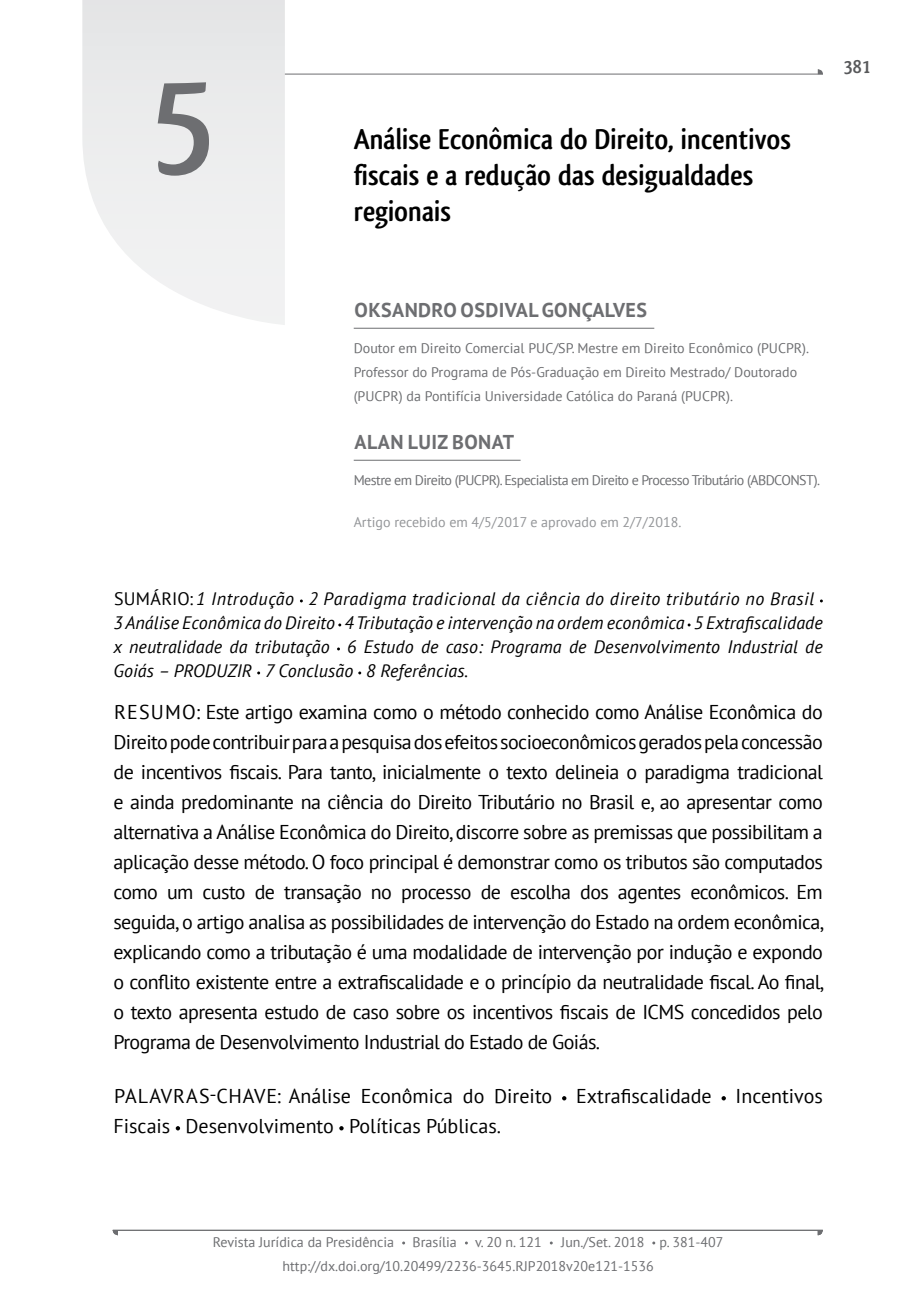
<style>
.page{position:relative;width:908px;height:1304px;background:#fff}
.page>*{position:absolute;margin:0;border:0;box-sizing:border-box;transform-origin:0 0}
.t1{font:700 140px "Qlassik";color:#6d6e71}
.t2{font:700 30px/36px "Qlassik";color:#000}
.t3{font:20px/30px "PT Sans";color:#000;text-align:justify}
.t4{font:700 20px "PT Sans";letter-spacing:.02em;color:#6d6e71}
.t5{font:700 20px "Qlassik";color:#58595b}
.t6{font:italic 18px/24px "PT Sans";letter-spacing:.005em;color:#000}
.t7{font:14px/24px "PT Sans";color:#6d6e71}
.t8{font:14px "PT Sans";letter-spacing:-.04em;color:#6d6e71}
.t9{font:14px "PT Sans";color:#939598}
.s1{font-style:normal}
</style>
<div class="page">
<hr style="left:113px;top:74px;width:709px;height:1px;background:#6d6e71">
<hr style="left:113px;top:1230px;width:709px;height:1px;background:#6d6e71">
<svg style="left:817px;top:69px;width:5px;height:5px"></svg>
<svg style="left:817px;top:1231px;width:5px;height:4px"></svg>
<svg style="left:113px;top:1231px;width:5px;height:4px"></svg>
<svg style="left:82px;top:0;width:203px;height:325px"></svg>
<hr style="left:353px;top:328px;width:301px;height:1px;background:#6d6e71">
<hr style="left:353px;top:460px;width:167px;height:1px;background:#6d6e71">
<svg style="left:562px;top:1096px;width:4px;height:4px"></svg>
<svg style="left:721px;top:1096px;width:4px;height:4px"></svg>
<svg style="left:176px;top:1126px;width:4px;height:4px"></svg>
<svg style="left:339px;top:1126px;width:4px;height:4px"></svg>
<h1 class="t1" style="left:152px;top:39px;width:65px">5</h1>
<h2 class="t2" style="left:353px;top:121px;width:438px">Análise Econômica do Direito, incentivos fiscais e a redução das desigualdades regionais</h2>
<p class="t5" style="left:843px;top:55px;width:28px">381</p>
<p class="t4" style="left:354px;top:297px;width:294px">OKSANDRO OSDIVAL GONÇALVES</p>
<p class="t7" style="left:353px;top:335px;width:456px">Doutor em Direito Comercial PUC/SP. Mestre em Direito Econômico (PUCPR).<br>Professor do Programa de Pós-Graduação em Direito Mestrado/ Doutorado (PUCPR) da Pontifícia Universidade Católica do Paraná (PUCPR).</p>
<p class="t4" style="left:354px;top:429px;width:161px">ALAN LUIZ BONAT</p>
<p class="t8" style="left:353px;top:471px;width:467px">Mestre em Direito (PUCPR). Especialista em Direito e Processo Tributário (ABDCONST).</p>
<p class="t9" style="left:353px;top:513px;width:329px">Artigo recebido em 4/5/2017 e aprovado em 2/7/2018.</p>
<p class="t6" style="left:113px;top:586px;width:710px"><span class="s1">SUMÁRIO:</span> 1 Introdução 2 Paradigma tradicional da ciência do direito tributário no Brasil 3 Análise Econômica do Direito 4 Tributação e intervenção na ordem econômica 5 Extrafiscalidade x neutralidade da tributação 6 Estudo de caso: Programa de Desenvolvimento Industrial de Goiás – PRODUZIR 7 Conclusão 8 Referências.</p>
<p class="t3" style="left:113px;top:696px;width:712px">RESUMO: Este artigo examina como o método conhecido como Análise Econômica do Direito pode contribuir para a pesquisa dos efeitos socioeconômicos gerados pela concessão de incentivos fiscais. Para tanto, inicialmente o texto delineia o paradigma tradicional e ainda predominante na ciência do Direito Tributário no Brasil e, ao apresentar como alternativa a Análise Econômica do Direito, discorre sobre as premissas que possibilitam a aplicação desse método. O foco principal é demonstrar como os tributos são computados como um custo de transação no processo de escolha dos agentes econômicos. Em seguida, o artigo analisa as possibilidades de intervenção do Estado na ordem econômica, explicando como a tributação é uma modalidade de intervenção por indução e expondo o conflito existente entre a extrafiscalidade e o princípio da neutralidade fiscal. Ao final, o texto apresenta estudo de caso sobre os incentivos fiscais de ICMS concedidos pelo Programa de Desenvolvimento Industrial do Estado de Goiás.</p>
<p class="t3" style="left:113px;top:1080px;width:710px">PALAVRAS-CHAVE: Análise Econômica do Direito Extrafiscalidade Incentivos<br>Fiscais Desenvolvimento Políticas Públicas.</p>
<p class="t7" style="left:213px;top:1229px;width:183px">Revista Jurídica da Presidência</p>
<p class="t7" style="left:412px;top:1229px;width:46px">Brasília</p>
<p class="t7" style="left:475px;top:1229px;width:68px">v. 20 n. 121</p>
<p class="t7" style="left:561px;top:1229px;width:163px">Jun./Set. 2018 p. 381-407</p>
<p class="t7" style="left:282px;top:1253px;width:373px">http://dx.doi.org/10.20499/2236-3645.RJP2018v20e121-1536</p>
</div>
